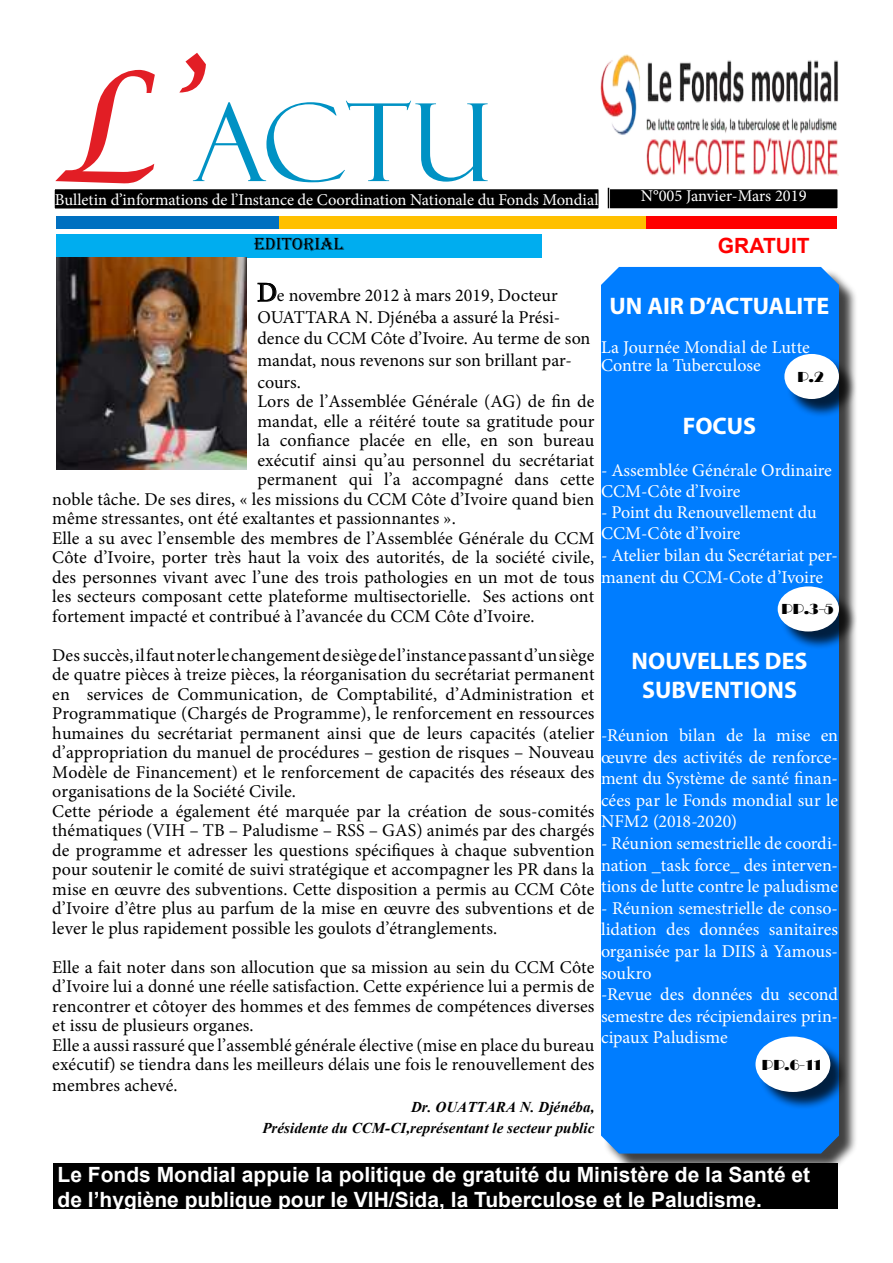
<style>
.page{position:relative;width:893px;height:1263px;background:#fff}
.page>*{position:absolute;margin:0;border:0;box-sizing:border-box;transform-origin:0 0}
.t1{font:108px "Felix Titling";color:#0092c4}
.t2{font:700 24px/28.8px "Myriad Pro";color:#fff;text-align:center}
.t3{font:700 21px/25.2px "Arial";color:#fff}
.t4{font:700 21px "Arial";color:#f00}
.t5{font:18px/19.5px "Minion Pro";letter-spacing:.005em;color:#000}
.t6{font:18px/21.6px "Minion Pro";letter-spacing:-.005em;color:#fff}
.t7{font:18px "Algerian";color:#000}
.t8{font:16.5px "Minion Pro";color:#fff}
.t9{font:italic 700 15px/21px "Times New Roman";letter-spacing:.005em;color:#000;text-align:right}
.t10{font:15px "Broadway";color:#000}
.s1{font-family:"Lucida Calligraphy";font-style:italic;font-size:150px;color:#e21e25}
.s2{font-family:"Times New Roman";font-size:27px}
.s3{color:#fff}
</style>
<div class="page">
<div style="left:54px;top:189px;width:545px;height:20px;background:#000"></div>
<div style="left:53px;top:188px;width:547px;height:22px;border:2px solid #fff"></div>
<img style="left:600px;top:54px;width:239px;height:121px">
<div style="left:609px;top:188px;width:229px;height:21px;background:#000"></div>
<div style="left:608px;top:188px;width:231px;height:22px;border:2px solid #fff"></div>
<div style="left:56px;top:216px;width:224px;height:13px;background:#0070c0"></div>
<div style="left:280px;top:216px;width:366px;height:13px;background:#ffc000"></div>
<div style="left:646px;top:216px;width:190px;height:13px;background:#f00"></div>
<svg style="left:608px;top:188px;width:1px;height:20px"></svg>
<div style="left:56px;top:234px;width:485px;height:23px;background:#00adef"></div>
<div style="left:603px;top:269px;width:255px;height:903px;background:#000;opacity:.75"></div>
<div style="left:601px;top:267px;width:238px;height:886px;background:#007dff"></div>
<div style="left:53px;top:1164px;width:785px;height:45px;background:#000"></div>
<svg style="left:257px;top:283px;width:20px;height:19px"></svg>
<div style="left:780px;top:589px;width:77px;height:61px;background:#000;opacity:.75"></div>
<div style="left:778px;top:586px;width:61px;height:45px;background:#fff;border-radius:50%"></div>
<div style="left:758px;top:1039px;width:91px;height:71px;background:#000;opacity:.75"></div>
<div style="left:755px;top:1036px;width:75px;height:56px;background:#fff;border-radius:50%"></div>
<img style="left:56px;top:257px;width:191px;height:212px">
<div style="left:787px;top:356px;width:70px;height:62px;background:#000;opacity:.75"></div>
<div style="left:784px;top:354px;width:55px;height:45px;background:#fff;border-radius:50%"></div>
<h1 class="t1" style="left:54px;top:81px;width:440px"><span class="s1">L’</span>ACTU</h1>
<p class="t8" style="left:55px;top:193px;width:545px">Bulletin d’informations de l’Instance de Coordination Nationale du Fonds Mondial</p>
<p class="t8" style="left:641px;top:189px;width:167px">N°005 Janvier-Mars 2019</p>
<p class="t4" style="left:718px;top:238px;width:93px">GRATUIT</p>
<p class="t7" style="left:254px;top:234px;width:91px">EDITORIAL</p>
<p class="t5" style="left:257px;top:286px;width:334px;line-height:21.6px"><span class="s2">D</span>e novembre 2012 à mars 2019, Docteur OUATTARA N. Djénéba a assuré la Prési&shy;dence du CCM Côte d’Ivoire. Au terme de son mandat, nous revenons sur son brillant par&shy;cours.</p>
<p class="t5" style="left:257px;top:393px;width:338px">Lors de l’Assemblée Générale (AG) de fin de</p>
<p class="t5" style="left:257px;top:413px;width:338px">mandat, elle a réitéré toute sa gratitude pour</p>
<p class="t5" style="left:257px;top:432px;width:338px">la confiance placée en elle, en son bureau</p>
<p class="t5" style="left:257px;top:452px;width:338px">exécutif ainsi qu’au personnel du secrétariat</p>
<p class="t5" style="left:257px;top:471px;width:338px">permanent qui l’a accompagné dans cette</p>
<p class="t5" style="left:52px;top:491px;width:544px">noble tâche. De ses dires, « les missions du CCM Côte d’Ivoire quand bien</p>
<p class="t5" style="left:52px;top:510px;width:405px">même stressantes, ont été exaltantes et passionnantes ».</p>
<p class="t5" style="left:52px;top:530px;width:544px">Elle a su avec l’ensemble des membres de l’Assemblée Générale du CCM</p>
<p class="t5" style="left:52px;top:549px;width:544px">Côte d’Ivoire, porter très haut la voix des autorités, de la société civile,</p>
<p class="t5" style="left:52px;top:588px;width:544px">les secteurs composant cette plateforme multisectorielle. Ses actions ont fortement impacté et contribué à l’avancée du CCM Côte d’Ivoire.</p>
<p class="t5" style="left:52px;top:647px;width:544px">Des succès, il faut noter le changement de siège de l’instance passant d’un siège de quatre pièces à treize pièces, la réorganisation du secrétariat permanent en services de Communication, de Comptabilité, d’Administration et Programmatique (Chargés de Programme), le renforcement en ressources humaines du secrétariat permanent ainsi que de leurs capacités (atelier d’appropriation du manuel de procédures – gestion de risques – Nouveau Modèle de Financement) et le renforcement de capacités des réseaux des organisations de la Société Civile.<br>Cette période a également été marquée par la création de sous-comités thématiques (VIH – TB – Paludisme – RSS – GAS) animés par des chargés de programme et adresser les questions spécifiques à chaque subvention pour soutenir le comité de suivi stratégique et accompagner les PR dans la mise en œuvre des subventions. Cette disposition a permis au CCM Côte</p>
<p class="t5" style="left:52px;top:910px;width:544px;line-height:39px">lever le plus rapidement possible les goulots d’étranglements.<br>Elle a fait noter dans son allocution que sa mission au sein du CCM Côte</p>
<p class="t5" style="left:52px;top:978px;width:544px">d’Ivoire lui a donné une réelle satisfaction. Cette expérience lui a permis de rencontrer et côtoyer des hommes et des femmes de compétences diverses et issu de plusieurs organes.<br>Elle a aussi rassuré que l’assemblé générale élective (mise en place du bureau exécutif) se tiendra dans les meilleurs délais une fois le renouvellement des membres achevé.</p>
<p class="t9" style="left:262px;top:1098px;width:334px">Dr. OUATTARA N. Djénéba,<br>Présidente du CCM-CI,représentant le secteur public</p>
<h2 class="t2" style="left:610px;top:291px;width:221px">UN AIR D’ACTUALITE</h2>
<p class="t6" style="left:601px;top:340px;width:210px;line-height:18px">La Journée Mondial de Lutte<br>Contre la Tuberculose</p>
<p class="t10" style="left:798px;top:368px;width:28px">P.2</p>
<h2 class="t2" style="left:683px;top:412px;width:75px">FOCUS</h2>
<p class="t6" style="left:601px;top:462px;width:232px;line-height:21px">- Assemblée Générale Ordinaire<br>CCM-Côte d’Ivoire</p>
<p class="t6" style="left:601px;top:504px;width:217px;line-height:21px">- Point du Renouvellement du<br>CCM-Côte d’Ivoire</p>
<p class="t5" style="left:52px;top:546px;width:787px;line-height:21.8px;text-indent:549px"><span class="s3">- Atelier bilan du Secrétariat per&shy;</span>des personnes vivant avec l’une des trois pathologies en un mot de tous <span class="s3">manent du CCM-Cote d’Ivoire</span></p>
<p class="t10" style="left:781px;top:600px;width:54px">PP.3-5</p>
<h2 class="t2" style="left:632px;top:646px;width:177px">NOUVELLES DES<br>SUBVENTIONS</h2>
<p class="t6" style="left:601px;top:726px;width:239px;text-align:justify">-Réunion bilan de la mise en œuvre des activités de renforce&shy;ment du Système de santé finan&shy;cées par le Fonds mondial sur le NFM2 (2018-2020)</p>
<p class="t6" style="left:601px;top:834px;width:239px">- Réunion semestrielle de coordi-</p>
<p class="t6" style="left:601px;top:856px;width:239px">nation _task force_ des interven-</p>
<p class="t6" style="left:601px;top:877px;width:238px">tions de lutte contre le paludisme</p>
<p class="t5" style="left:52px;top:900px;width:787px">d’Ivoire d’être plus au parfum de la mise en œuvre des subventions et de <span class="s3">- Réunion semestrielle de conso-</span></p>
<p class="t6" style="left:601px;top:920px;width:239px">lidation des données sanitaires</p>
<p class="t6" style="left:601px;top:942px;width:239px">organisée par la DIIS à Yamous-</p>
<p class="t6" style="left:601px;top:964px;width:52px">soukro</p>
<p class="t6" style="left:601px;top:985px;width:239px">-Revue des données du second</p>
<p class="t6" style="left:601px;top:1007px;width:239px">semestre des récipiendaires prin-</p>
<p class="t6" style="left:601px;top:1028px;width:128px">cipaux Paludisme</p>
<p class="t10" style="left:762px;top:1055px;width:62px">PP.6-11</p>
<p class="t3" style="left:58px;top:1163px;width:754px">Le Fonds Mondial appuie la politique de gratuité du Ministère de la Santé et de l’hygiène publique pour le VIH/Sida, la Tuberculose et le Paludisme.</p>
</div>
